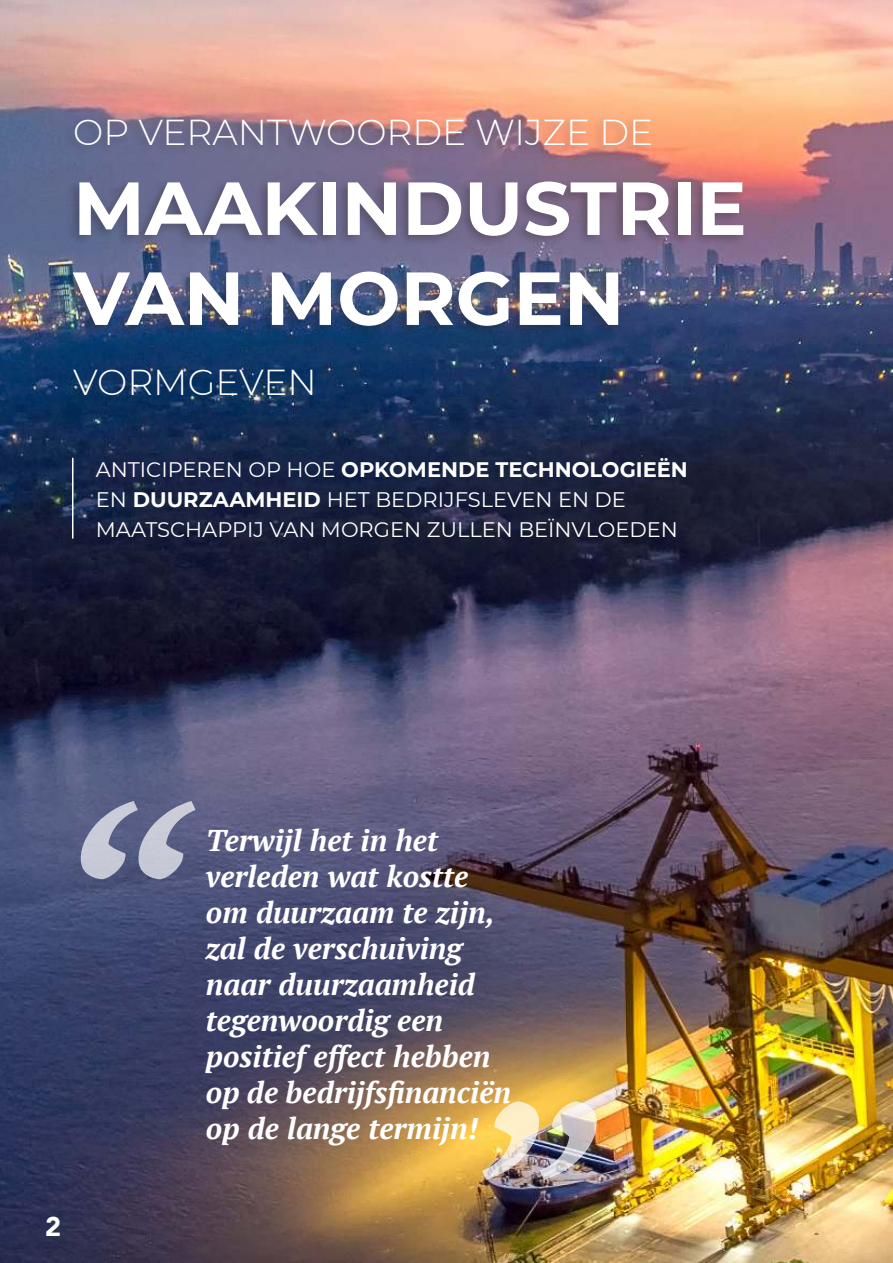
<style>
.page{position:relative;width:893px;height:1263px;background:#fff}
.page>*{position:absolute;margin:0;border:0;box-sizing:border-box;transform-origin:0 0}
.t1{font:700 75px/90px "Montserrat";color:#fff}
.t2{font:300 36px "Montserrat";color:#fff}
.t3{font:italic 700 30px/36px "PT Serif";color:#fff}
.t4{font:900 27px "Avenir";color:#fff}
.t5{font:21px/30px "Montserrat";color:#fff}
.s1{font-weight:700}
</style>
<div class="page">
<img style="left:0;top:0;width:893px;height:1263px">
<div style="left:61px;top:116px;width:686px;height:292px;background:#231f20;opacity:.3"></div>
<svg style="left:81px;top:801px;width:115px;height:78px;background:#8b8faa"></svg>
<img style="left:482px;top:1101px;width:115px;height:79px">
<div style="left:58px;top:460px;width:29px;height:105px;background:#231f20;opacity:.2"></div>
<hr style="left:72px;top:458px;width:1px;height:81px;background:#fff">
<p class="t2" style="left:73px;top:118px;width:581px">OP VERANTWOORDE WIJZE DE</p>
<h1 class="t1" style="left:73px;top:163px;width:675px">MAAKINDUSTRIE<br>VAN MORGEN</h1>
<p class="t2" style="left:73px;top:358px;width:245px">VORMGEVEN</p>
<p class="t5" style="left:96px;top:454px;width:594px">ANTICIPEREN OP HOE <span class="s1">OPKOMENDE TECHNOLOGIEËN<br></span>EN <span class="s1">DUURZAAMHEID</span> HET BEDRIJFSLEVEN EN DE<br>MAATSCHAPPIJ VAN MORGEN ZULLEN BEÏNVLOEDEN</p>
<p class="t4" style="left:45px;top:1211px;width:17px">2</p>
<p class="t3" style="left:206px;top:825px;width:307px">Terwijl het in het verleden wat kostte om duurzaam te zijn, zal de verschuiving naar duurzaamheid tegenwoordig een positief effect hebben op de bedrijfsfinanciën op de lange termijn!</p>
</div>
